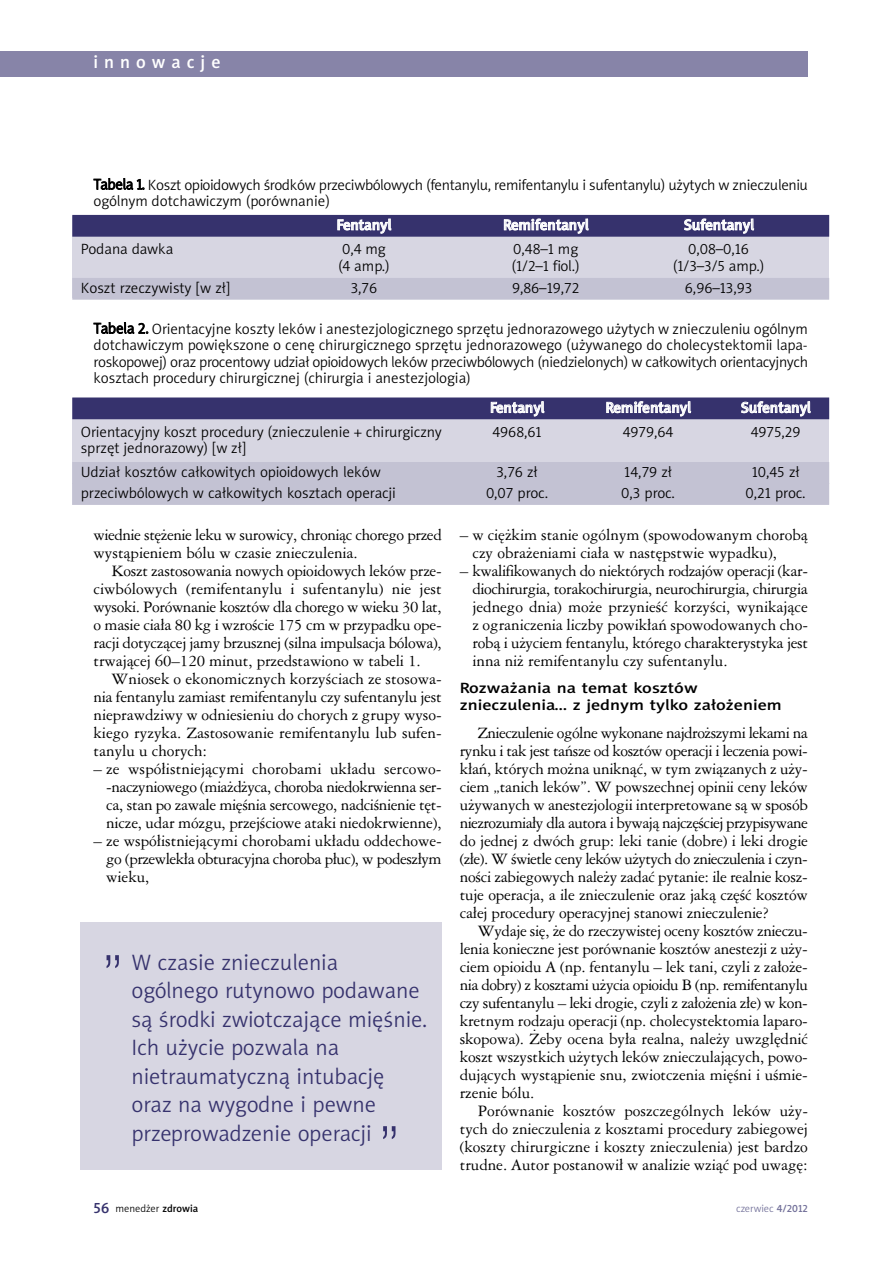
<style>
.page{position:relative;width:893px;height:1263px;background:#fff}
.page>*{position:absolute;margin:0;border:0;box-sizing:border-box;transform-origin:0 0}
.t1{font:52.5px "Swis 721 Lt PL";color:#36326d}
.t2{font:22.5px/28.5px "Naomi Sans EFNPS Light";color:#36326d}
.t3{font:18px "Naomi Sans EFNPS Medium";letter-spacing:.335em;color:#fff}
.t4{font:15px/18px "Ameri Garmnd PL";letter-spacing:-.005em;color:#000;text-align:justify}
.t5{font:15px/16.5px "Naomi Sans EFNPS Light";color:#000}
.t6{font:15px/18px "Ameri Garmnd PL";letter-spacing:-.025em;color:#000}
.t7{font:15px "Naomi Sans EFNPS Medium";letter-spacing:-.005em;color:#fff}
.t8{font:15px/16.5px "Naomi Sans EFNPS Medium";color:#000;scale:1.2 1}
.t9{font:10.5px "Naomi Sans EFNPS Light";color:#000}
.t10{font:10.5px "Naomi Sans EFNPS Light";color:#727099}
.s1{font-family:"Naomi Sans EFNPS Medium";font-size:15px;color:#36326d}
.s2{font-family:"Naomi Sans EFNPS Medium"}
</style>
<div class="page">
<div style="left:0;top:51px;width:808px;height:26px;background:#8784a8"></div>
<div style="left:72px;top:216px;width:757px;height:82px;background:#d7d6e2"></div>
<div style="left:72px;top:215px;width:757px;height:22px;background:#36326d"></div>
<div style="left:72px;top:278px;width:757px;height:22px;background:#c3c2d3"></div>
<div style="left:72px;top:398px;width:757px;height:107px;background:#d7d6e2"></div>
<div style="left:72px;top:397px;width:757px;height:22px;background:#36326d"></div>
<div style="left:72px;top:462px;width:757px;height:22px;background:#c3c2d3"></div>
<div style="left:72px;top:483px;width:757px;height:22px;background:#c3c2d3"></div>
<div style="left:80px;top:922px;width:362px;height:247px;background:#d7d6e2"></div>
<p class="t3" style="left:94px;top:55px;width:129px">innowacje</p>
<p class="t5" style="left:94px;top:177px;width:716px">Tabela 1. Koszt opioidowych środków przeciwbólowych (fentanylu, remifentanylu i sufentanylu) użytych w znieczuleniu ogólnym dotchawiczym (porównanie)</p>
<p class="t7" style="left:337px;top:219px;width:56px">Fentanyl</p>
<p class="t7" style="left:503px;top:219px;width:87px">Remifentanyl</p>
<p class="t7" style="left:684px;top:219px;width:72px">Sufentanyl</p>
<p class="t5" style="left:81px;top:242px;width:94px">Podana dawka</p>
<p class="t5" style="left:342px;top:242px;width:45px">0,4 mg</p>
<p class="t5" style="left:513px;top:242px;width:66px">0,48–1 mg</p>
<p class="t5" style="left:688px;top:242px;width:62px">0,08–0,16</p>
<p class="t5" style="left:338px;top:259px;width:53px">(4 amp.)</p>
<p class="t5" style="left:512px;top:259px;width:70px">(1/2–1 fiol.)</p>
<p class="t5" style="left:673px;top:259px;width:93px">(1/3–3/5 amp.)</p>
<p class="t5" style="left:81px;top:281px;width:151px">Koszt rzeczywisty [w zł]</p>
<p class="t5" style="left:351px;top:281px;width:28px">3,76</p>
<p class="t5" style="left:512px;top:281px;width:69px">9,86–19,72</p>
<p class="t5" style="left:685px;top:281px;width:69px">6,96–13,93</p>
<p class="t5" style="left:94px;top:322px;width:716px;text-align:justify">Tabela 2. Orientacyjne koszty leków i anestezjologicznego sprzętu jednorazowego użytych w znieczuleniu ogólnym dotchawiczym powiększone o cenę chirurgicznego sprzętu jednorazowego (używanego do cholecystektomii lapa&shy;roskopowej) oraz procentowy udział opioidowych leków przeciwbólowych (niedzielonych) w całkowitych orientacyjnych kosztach procedury chirurgicznej (chirurgia i anestezjologia)</p>
<p class="t7" style="left:490px;top:402px;width:56px">Fentanyl</p>
<p class="t7" style="left:605px;top:402px;width:87px">Remifentanyl</p>
<p class="t7" style="left:741px;top:402px;width:71px">Sufentanyl</p>
<p class="t5" style="left:81px;top:425px;width:362px">Orientacyjny koszt procedury (znieczulenie + chirurgiczny</p>
<p class="t5" style="left:492px;top:425px;width:51px">4968,61</p>
<p class="t5" style="left:623px;top:425px;width:52px">4979,64</p>
<p class="t5" style="left:751px;top:425px;width:51px">4975,29</p>
<p class="t5" style="left:81px;top:438px;width:302px;line-height:24px">sprzęt jednorazowy) [w zł]<br>Udział kosztów całkowitych opioidowych leków</p>
<p class="t5" style="left:496px;top:465px;width:43px">3,76 zł</p>
<p class="t5" style="left:624px;top:465px;width:49px">14,79 zł</p>
<p class="t5" style="left:752px;top:465px;width:49px">10,45 zł</p>
<p class="t5" style="left:81px;top:486px;width:317px">przeciwbólowych w całkowitych kosztach operacji</p>
<p class="t5" style="left:486px;top:486px;width:64px">0,07 proc.</p>
<p class="t5" style="left:621px;top:486px;width:55px">0,3 proc.</p>
<p class="t5" style="left:746px;top:486px;width:62px">0,21 proc.</p>
<p class="t6" style="left:94px;top:526px;width:350px">wiednie stężenie leku w surowicy, chroniąc chorego przed wystąpieniem bólu w czasie znieczulenia.</p>
<p class="t4" style="left:94px;top:562px;width:350px;text-indent:18px">Koszt zastosowania nowych opioidowych leków prze&shy;ciwbólowych (remifentanylu i sufentanylu) nie jest wysoki. Porównanie kosztów dla chorego w wieku 30 lat, o masie ciała 80 kg i wzroście 175 cm w przypadku ope&shy;racji dotyczącej jamy brzusznej (silna impulsacja bólowa), trwającej 60–120 minut, przedstawiono w tabeli 1.</p>
<p class="t4" style="left:94px;top:670px;width:350px;text-indent:18px">Wniosek o ekonomicznych korzyściach ze stosowa&shy;nia fentanylu zamiast remifentanylu czy sufentanylu jest nieprawdziwy w odniesieniu do chorych z grupy wyso&shy;kiego ryzyka. Zastosowanie remifentanylu lub sufen&shy;tanylu u chorych:</p>
<p class="t4" style="left:106px;top:760px;width:337px;text-indent:-13px">– ze współistniejącymi chorobami układu sercowo--naczyniowego (miażdżyca, choroba niedokrwienna ser&shy;ca, stan po zawale mięśnia sercowego, nadciśnienie tęt&shy;nicze, udar mózgu, przejściowe ataki niedokrwienne),</p>
<p class="t4" style="left:106px;top:832px;width:337px;text-indent:-13px">– ze współistniejącymi chorobami układu oddechowe&shy;go (przewlekła obturacyjna choroba płuc), w podeszłym wieku,</p>
<h1 class="t1" style="left:102px;top:947px;width:24px">”</h1>
<h2 class="t2" style="left:131px;top:949px;width:297px">W czasie znieczulenia ogólnego rutynowo podawane są środki zwiotczające mięśnie.<br>Ich użycie pozwala na nietraumatyczną intubację oraz na wygodne i pewne przeprowadzenie operacji</h2>
<h1 class="t1" style="left:378px;top:1118px;width:24px">”</h1>
<p class="t4" style="left:472px;top:526px;width:337px;text-indent:-13px">– w ciężkim stanie ogólnym (spowodowanym chorobą czy obrażeniami ciała w następstwie wypadku),</p>
<p class="t4" style="left:472px;top:562px;width:337px;text-indent:-13px">– kwalifikowanych do niektórych rodzajów operacji (kar&shy;diochirurgia, torakochirurgia, neurochirurgia, chirurgia jednego dnia) może przynieść korzyści, wynikające z ograniczenia liczby powikłań spowodowanych cho&shy;robą i użyciem fentanylu, którego charakterystyka jest inna niż remifentanylu czy sufentanylu.</p>
<p class="t8" style="left:460px;top:681px;width:270px">Rozważania na temat kosztów znieczulenia… z jednym tylko założeniem</p>
<p class="t4" style="left:460px;top:724px;width:350px;text-indent:18px">Znieczulenie ogólne wykonane najdroższymi lekami na rynku i tak jest tańsze od kosztów operacji i leczenia powi&shy;kłań, których można uniknąć, w tym związanych z uży&shy;ciem „tanich leków”. W powszechnej opinii ceny leków używanych w anestezjologii interpretowane są w sposób niezrozumiały dla autora i bywają najczęściej przypisywane do jednej z dwóch grup: leki tanie (dobre) i leki drogie (złe). W świetle ceny leków użytych do znieczulenia i czyn&shy;ności zabiegowych należy zadać pytanie: ile realnie kosz&shy;tuje operacja, a ile znieczulenie oraz jaką część kosztów całej procedury operacyjnej stanowi znieczulenie?</p>
<p class="t4" style="left:460px;top:922px;width:350px;text-indent:18px">Wydaje się, że do rzeczywistej oceny kosztów znieczu&shy;lenia konieczne jest porównanie kosztów anestezji z uży&shy;ciem opioidu A (np. fentanylu – lek tani, czyli z założe&shy;nia dobry) z kosztami użycia opioidu B (np. remifentanylu czy sufentanylu – leki drogie, czyli z założenia złe) w kon&shy;kretnym rodzaju operacji (np. cholecystektomia laparo&shy;skopowa). Żeby ocena była realna, należy uwzględnić koszt wszystkich użytych leków znieczulających, powo&shy;dujących wystąpienie snu, zwiotczenia mięśni i uśmie&shy;rzenie bólu.</p>
<p class="t4" style="left:460px;top:1102px;width:350px;text-indent:18px">Porównanie kosztów poszczególnych leków uży&shy;tych do znieczulenia z kosztami procedury zabiegowej (koszty chirurgiczne i koszty znieczulenia) jest bardzo trudne. Autor postanowił w analizie wziąć pod uwagę:</p>
<p class="t9" style="left:94px;top:1204px;width:106px"><span class="s1">56</span> menedżer <span class="s2">zdrowia</span></p>
<p class="t10" style="left:736px;top:1204px;width:73px">czerwiec <span class="s2">4/2012</span></p>
</div>
